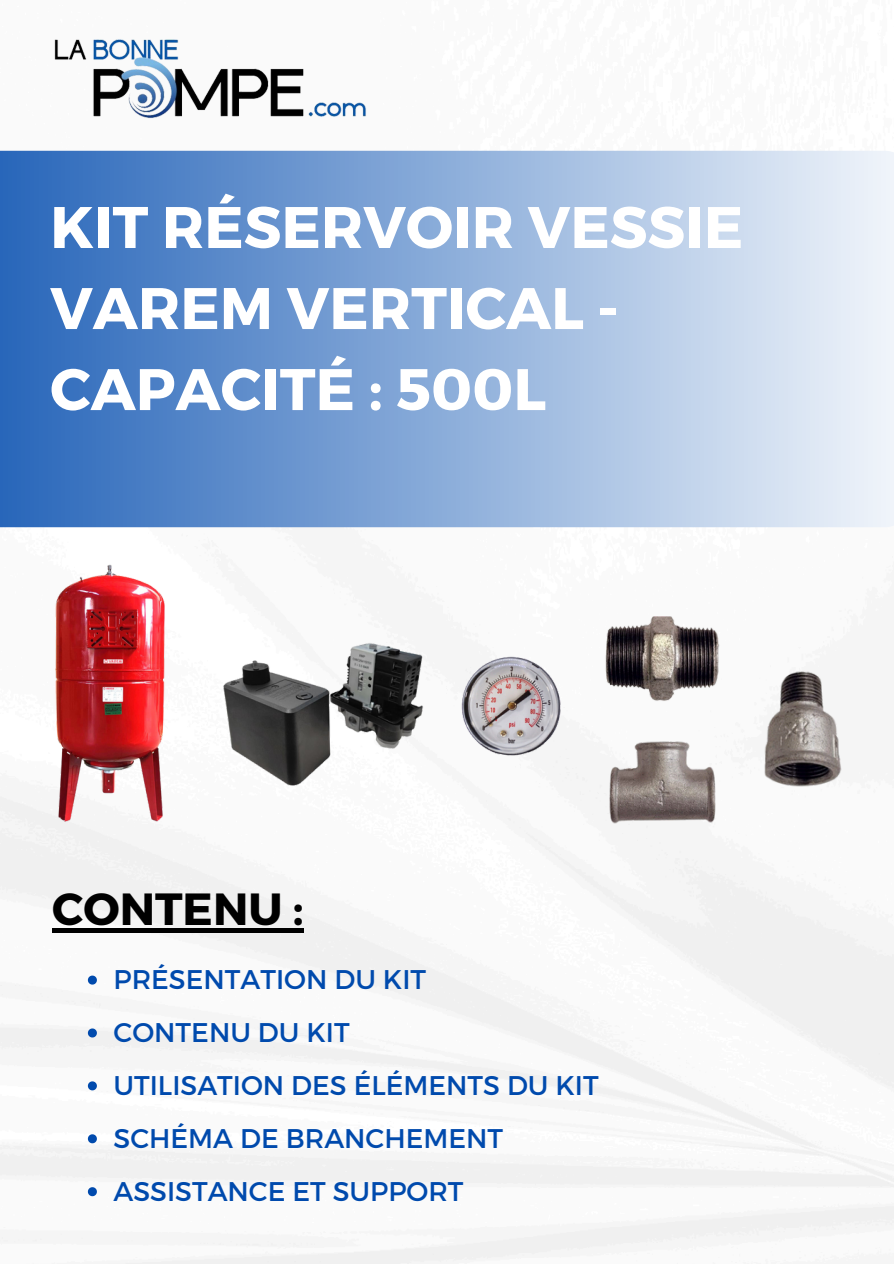
<style>
.page{position:relative;width:894px;height:1264px;background:#fff}
.page>*{position:absolute;margin:0;border:0;box-sizing:border-box;transform-origin:0 0}
.t1{font:700 58.5px/81px "Montserrat";color:#fff}
.t2{font:700 45px "Montserrat";color:#000}
.t3{font:27px "Montserrat";color:#004aad}
</style>
<div class="page">
<img style="left:0;top:109px;width:893px;height:1154px">
<svg style="left:0;top:151px;width:893px;height:376px;background:#8badd9"></svg>
<img style="left:54px;top:39px;width:312px;height:98px">
<img style="left:0;top:552px;width:251px;height:282px">
<img style="left:210px;top:596px;width:193px;height:225px">
<img style="left:403px;top:596px;width:163px;height:227px">
<img style="left:541px;top:560px;width:254px;height:205px">
<img style="left:566px;top:689px;width:183px;height:186px">
<img style="left:674px;top:607px;width:219px;height:259px">
<svg style="left:88px;top:975px;width:9px;height:9px"></svg>
<svg style="left:88px;top:1028px;width:9px;height:9px"></svg>
<svg style="left:88px;top:1081px;width:9px;height:9px"></svg>
<svg style="left:88px;top:1134px;width:9px;height:9px"></svg>
<svg style="left:88px;top:1187px;width:9px;height:9px"></svg>
<hr style="left:52px;top:928px;width:252px;height:4px;background:#000">
<h1 class="t1" style="left:50px;top:184px;width:694px">KIT RÉSERVOIR VESSIE<br>VAREM VERTICAL -<br>CAPACITÉ : 500L</h1>
<p class="t2" style="left:52px;top:879px;width:253px">CONTENU :</p>
<h2 class="t3" style="left:113px;top:961px;width:314px">PRÉSENTATION DU KIT</h2>
<p class="t3" style="left:113px;top:1014px;width:237px">CONTENU DU KIT</p>
<p class="t3" style="left:113px;top:1067px;width:486px">UTILISATION DES ÉLÉMENTS DU KIT</p>
<p class="t3" style="left:113px;top:1120px;width:391px">SCHÉMA DE BRANCHEMENT</p>
<p class="t3" style="left:113px;top:1173px;width:351px">ASSISTANCE ET SUPPORT</p>
</div>
